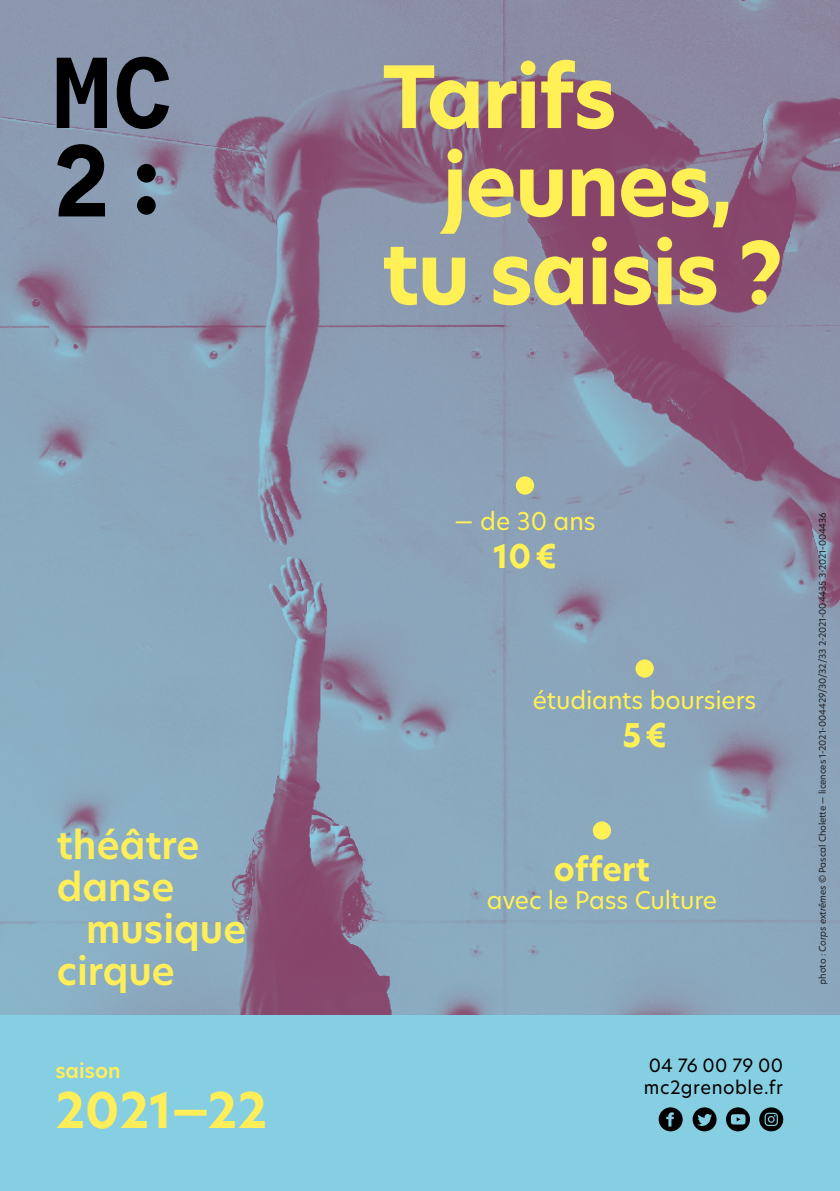
<style>
.page{position:relative;width:840px;height:1191px;background:#fff}
.page>*{position:absolute;margin:0;border:0;box-sizing:border-box;transform-origin:0 0}
.t1{font:700 84px "Hero New";letter-spacing:-.02em;color:#fff155}
.t2{font:700 48px "Hero New";color:#feee59}
.t3{font:600 38px "Hero New";color:#feee59}
.t4{font:700 32px "Hero New";letter-spacing:.005em;color:#fff155}
.t5{font:24px "Hero New";letter-spacing:-.005em;color:#fff155}
.t6{font:600 20px "Hero New";color:#feee59}
.t7{font:18px/21.6px "Hero New";letter-spacing:.03em;color:#000}
.t8{font:9px "Hero New";letter-spacing:-.01em;color:#000}
.s1{font-style:italic}
</style>
<div class="page">
<img style="left:0;top:0;width:839px;height:1015px">
<div style="left:0;top:1015px;width:839px;height:176px;background:#86cee2"></div>
<svg style="left:658px;top:1107px;width:24px;height:24px"></svg>
<svg style="left:726px;top:1107px;width:23px;height:24px"></svg>
<svg style="left:692px;top:1107px;width:24px;height:24px"></svg>
<svg style="left:759px;top:1107px;width:23px;height:24px"></svg>
<svg style="left:57px;top:58px;width:50px;height:70px;background:#2e333b"></svg>
<svg style="left:117px;top:57px;width:52px;height:72px;background:#464d59"></svg>
<svg style="left:57px;top:144px;width:48px;height:72px;background:#3b424c"></svg>
<div style="left:137px;top:164px;width:19px;height:19px;background:#000;border-radius:50%"></div>
<div style="left:137px;top:196px;width:19px;height:19px;background:#000;border-radius:50%"></div>
<div style="left:515px;top:476px;width:19px;height:18px;background:#fff155;border-radius:50%"></div>
<div style="left:592px;top:821px;width:18px;height:18px;background:#fff155;border-radius:50%"></div>
<div style="left:635px;top:659px;width:18px;height:18px;background:#fff155;border-radius:50%"></div>
<h3 class="t3" style="left:57px;top:818px;width:144px">théâtre</h3>
<h3 class="t3" style="left:57px;top:860px;width:119px">danse</h3>
<h3 class="t3" style="left:86px;top:902px;width:161px">musique</h3>
<h3 class="t3" style="left:57px;top:944px;width:119px">cirque</h3>
<h3 class="t6" style="left:55px;top:1057px;width:67px">saison</h3>
<h2 class="t2" style="left:55px;top:1077px;width:213px">2021—22</h2>
<h1 class="t1" style="left:382px;top:40px;width:236px">Tarifs</h1>
<h1 class="t1" style="left:442px;top:128px;width:292px">jeunes,</h1>
<h1 class="t1" style="left:382px;top:216px;width:402px">tu saisis ?</h1>
<h3 class="t5" style="left:454px;top:505px;width:143px">— de 30 ans</h3>
<h3 class="t4" style="left:493px;top:534px;width:65px">10€</h3>
<h3 class="t5" style="left:532px;top:684px;width:225px">étudiants boursiers</h3>
<h3 class="t4" style="left:622px;top:713px;width:46px">5€</h3>
<h3 class="t4" style="left:553px;top:847px;width:98px">offert</h3>
<h3 class="t5" style="left:486px;top:883px;width:232px">avec le Pass Culture</h3>
<h3 class="t7" style="left:643px;top:1054px;width:141px">04 76 00 79 00 mc2grenoble.fr</h3>
<p class="t8" style="left:816px;top:984px;width:474px;rotate:-90deg">photo : <span class="s1">Corps extrêmes</span> © Pascal Cholette — licences 1-2021-004429/30/32/33 2-2021-004435 3-2021-004436</p>
</div>
